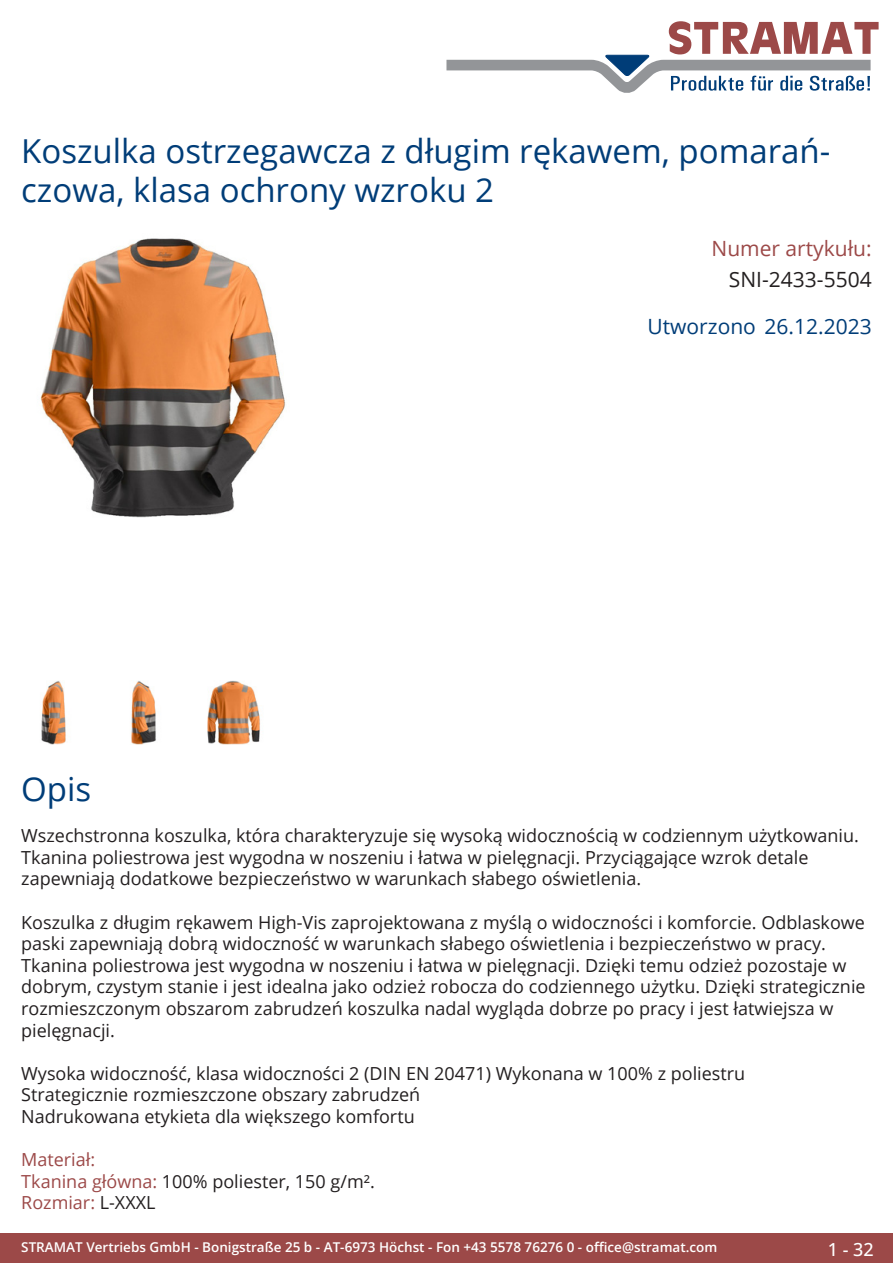
<style>
.page{position:relative;width:893px;height:1263px;background:#fff}
.page>*{position:absolute;margin:0;border:0;box-sizing:border-box;transform-origin:0 0}
.Produkttitel{font:33px/39.6px "Open Sans";color:#003d78}
.Erstellungsdatum{font:21px "Open Sans";color:#003d78}
.TechDaten_Überschrif{font:21px "Open Sans";color:#9c4948}
.TechDaten_Inhalt{font:21px "Open Sans";color:#231f20}
.Beschreibung_Text{font:18px/21.6px "Open Sans";color:#231f20}
.Beschreibung_Text-2{font:18px/21.6px "Open Sans";color:#9c4948}
.t1{font:500 18px "Open Sans";color:#fff}
.t2{font:600 13.5px "Open Sans";color:#fff}
.s1{color:#231f20}
</style>
<div class="page">
<div style="left:0;top:1233px;width:893px;height:30px;background:#9c4948"></div>
<svg style="left:446px;top:21px;width:433px;height:72px"></svg>
<img style="left:40px;top:238px;width:246px;height:280px">
<img style="left:41px;top:681px;width:25px;height:63px">
<img style="left:131px;top:681px;width:25px;height:63px">
<img style="left:207px;top:680px;width:53px;height:64px">
<p class="Produkttitel" style="left:21px;top:130px;width:811px">Koszulka ostrzegawcza z długim rękawem, pomarań&shy;czowa, klasa ochrony wzroku 2</p>
<p class="TechDaten_Überschrif" style="left:711px;top:234px;width:162px">Numer artykułu:</p>
<p class="TechDaten_Inhalt" style="left:729px;top:265px;width:144px">SNI-2433-5504</p>
<p class="Erstellungsdatum" style="left:648px;top:312px;width:226px">Utworzono 26.12.2023</p>
<p class="Produkttitel" style="left:21px;top:768px;width:72px">Opis</p>
<p class="Beschreibung_Text" style="left:21px;top:824px;width:839px">Wszechstronna koszulka, która charakteryzuje się wysoką widocznością w codziennym użytkowaniu.<br>Tkanina poliestrowa jest wygodna w noszeniu i łatwa w pielęgnacji. Przyciągające wzrok detale zapewniają dodatkowe bezpieczeństwo w warunkach słabego oświetlenia.</p>
<p class="Beschreibung_Text" style="left:21px;top:911px;width:846px">Koszulka z długim rękawem High-Vis zaprojektowana z myślą o widoczności i komforcie. Odblaskowe paski zapewniają dobrą widoczność w warunkach słabego oświetlenia i bezpieczeństwo w pracy.<br>Tkanina poliestrowa jest wygodna w noszeniu i łatwa w pielęgnacji. Dzięki temu odzież pozostaje w dobrym, czystym stanie i jest idealna jako odzież robocza do codziennego użytku. Dzięki strategicznie rozmieszczonym obszarom zabrudzeń koszulka nadal wygląda dobrze po pracy i jest łatwiejsza w pielęgnacji.</p>
<p class="Beschreibung_Text" style="left:21px;top:1062px;width:725px">Wysoka widoczność, klasa widoczności 2 (DIN EN 20471) Wykonana w 100% z poliestru<br>Strategicznie rozmieszczone obszary zabrudzeń<br>Nadrukowana etykieta dla większego komfortu</p>
<p class="Beschreibung_Text-2" style="left:21px;top:1148px;width:355px">Materiał:<br>Tkanina główna: <span class="s1">100% poliester, 150 g/m².<br></span>Rozmiar: <span class="s1">L-XXXL</span></p>
<p class="t2" style="left:21px;top:1238px;width:698px">STRAMAT Vertriebs GmbH - Bonigstraße 25 b - AT-6973 Höchst - Fon +43 5578 76276 0 - office@stramat.com</p>
<p class="t1" style="left:828px;top:1237px;width:48px">1 - 32</p>
</div>
